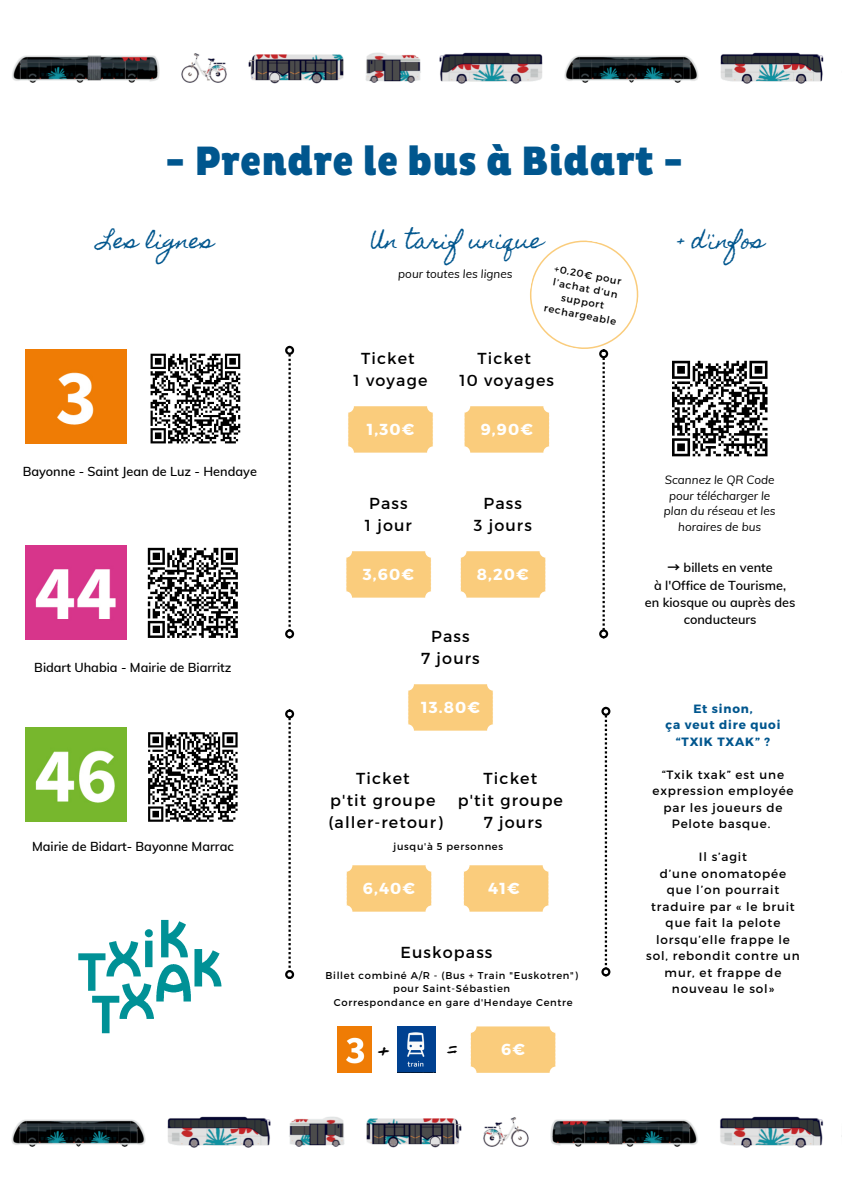
<style>
.page{position:relative;width:842px;height:1191px;background:#fff}
.page>*{position:absolute;margin:0;border:0;box-sizing:border-box;transform-origin:0 0}
.t1{font:900 41.7px "Pluto Cond";color:#00568e}
.t2{font:29.7px "Homemade Apple";color:#000}
.t3{font:20.7px "Homemade Apple";color:#00568e}
.t4{font:15.9px/21.8px "Montserrat";letter-spacing:.07em;color:#000;text-align:center}
.t5{font:700 15.9px "Montserrat";letter-spacing:.07em;color:#fff}
.t6{font:600 12.7px/17.2px "Muli";color:#000;text-align:center}
.t7{font:12px/16.5px "Montserrat";letter-spacing:.07em;color:#000;text-align:center}
.t8{font:700 12px/16.5px "Montserrat";letter-spacing:.07em;color:#00568e;text-align:center}
.t9{font:italic 11.7px/15.8px "Muli";color:#000;text-align:center}
.t10{font:10px/13.5px "Montserrat";color:#000;text-align:center}
.t11{font:9.9px "Montserrat";letter-spacing:.07em;color:#000}
.s1{font-family:"Noto Sans CJ Ksc";font-weight:700}
</style>
<div class="page">
<img style="left:12px;top:52px;width:812px;height:32px">
<img style="left:26px;top:727px;width:100px;height:94px">
<img style="left:26px;top:546px;width:100px;height:93px">
<img style="left:26px;top:349px;width:100px;height:94px">
<div style="left:348px;top:406px;width:85px;height:46px;background:#facc7c"></div>
<div style="left:346px;top:551px;width:85px;height:46px;background:#facc7c"></div>
<div style="left:408px;top:684px;width:85px;height:46px;background:#facc7c"></div>
<svg style="left:346px;top:865px;width:86px;height:46px;background:#face82"></svg>
<svg style="left:463px;top:865px;width:86px;height:46px;background:#face82"></svg>
<svg style="left:470px;top:1026px;width:86px;height:46px;background:#face82"></svg>
<img style="left:398px;top:1026px;width:38px;height:46px">
<img style="left:337px;top:1026px;width:35px;height:46px">
<img style="left:11px;top:1116px;width:831px;height:32px">
<svg style="left:288px;top:355px;width:3px;height:272px"></svg>
<div style="left:285px;top:346px;width:9px;height:9px;border:2px solid #000;border-radius:50%"></div>
<div style="left:285px;top:629px;width:9px;height:9px;border:2px solid #000;border-radius:50%"></div>
<svg style="left:288px;top:718px;width:3px;height:250px"></svg>
<div style="left:285px;top:709px;width:9px;height:9px;border:2px solid #000;border-radius:50%"></div>
<div style="left:285px;top:969px;width:9px;height:9px;border:2px solid #000;border-radius:50%"></div>
<div style="left:599px;top:629px;width:9px;height:9px;border:2px solid #000;border-radius:50%"></div>
<svg style="left:605px;top:715px;width:2px;height:251px"></svg>
<div style="left:601px;top:706px;width:9px;height:9px;border:2px solid #000;border-radius:50%"></div>
<div style="left:601px;top:967px;width:9px;height:9px;border:2px solid #000;border-radius:50%"></div>
<img style="left:78px;top:919px;width:144px;height:115px">
<div style="left:163px;top:1004px;width:113px;height:24px;background:#fff"></div>
<svg style="left:148px;top:732px;width:90px;height:90px"></svg>
<svg style="left:150px;top:353px;width:91px;height:91px"></svg>
<svg style="left:672px;top:360px;width:96px;height:97px"></svg>
<svg style="left:460px;top:240px;width:179px;height:390px"></svg>
<svg style="left:147px;top:547px;width:91px;height:91px"></svg>
<h4 class="t1" style="left:165px;top:137px;width:520px">- Prendre le bus à Bidart -</h4>
<h5 class="t3" style="left:99px;top:229px;width:117px">Les lignes</h5>
<p class="t3" style="left:371px;top:229px;width:174px">Un tarif unique</p>
<p class="t10" style="left:556px;top:261px;width:69px;rotate:11deg">+0,20€ pour</p>
<p class="t10" style="left:548px;top:287px;width:75px;rotate:11deg">support rechargeable</p>
<h5 class="t9" style="left:398px;top:266px;width:116px">pour toutes les lignes</h5>
<p class="t10" style="left:555px;top:275px;width:67px;rotate:11deg">l’achat d’un</p>
<p class="t4" style="left:354px;top:347px;width:75px">Ticket<br>1 voyage</p>
<p class="t4" style="left:459px;top:347px;width:96px">Ticket<br>10 voyages</p>
<p class="t6" style="left:23px;top:462px;width:236px">Bayonne - Saint Jean de Luz - Hendaye</p>
<h4 class="t6" style="left:34px;top:658px;width:199px">Bidart Uhabia - Mairie de Biarritz</h4>
<h4 class="t6" style="left:32px;top:837px;width:203px">Mairie de Bidart- Bayonne Marrac</h4>
<h5 class="t5" style="left:367px;top:419px;width:49px">1,30€</h5>
<h6 class="t5" style="left:481px;top:419px;width:54px">9,90€</h6>
<h3 class="t4" style="left:365px;top:492px;width:49px;text-align:left">Pass<br>1 jour</h3>
<h4 class="t5" style="left:363px;top:564px;width:52px">3,60€</h4>
<p class="t4" style="left:474px;top:492px;width:60px">Pass<br>3 jours</p>
<h4 class="t5" style="left:477px;top:564px;width:53px">8,20€</h4>
<h3 class="t4" style="left:421px;top:624px;width:60px">Pass<br>7 jours</h3>
<h4 class="t5" style="left:421px;top:697px;width:60px">13.80€</h4>
<h6 class="t4" style="left:328px;top:766px;width:116px">Ticket<br>p'tit groupe (aller-retour)</h6>
<p class="t4" style="left:458px;top:766px;width:107px">Ticket<br>p'tit groupe<br>7 jours</p>
<h5 class="t11" style="left:393px;top:840px;width:111px">jusqu'à 5 personnes</h5>
<p class="t5" style="left:363px;top:878px;width:54px">6,40€</p>
<p class="t5" style="left:488px;top:878px;width:33px">41€</p>
<p class="t4" style="left:401px;top:940px;width:93px">Euskopass</p>
<h3 class="t11" style="left:325px;top:968px;width:254px">Billet combiné A/R - (Bus + Train "Euskotren")</h3>
<h3 class="t11" style="left:393px;top:982px;width:118px">pour Saint-Sébastien</h3>
<h4 class="t11" style="left:334px;top:995px;width:240px">Correspondance en gare d'Hendaye Centre</h4>
<h3 class="t2" style="left:379px;top:1033px;width:12px">+</h3>
<p class="t2" style="left:448px;top:1031px;width:13px">=</p>
<p class="t5" style="left:501px;top:1039px;width:25px">6€</p>
<p class="t3" style="left:677px;top:229px;width:88px">+ d'infos</p>
<h3 class="t9" style="left:664px;top:471px;width:113px">Scannez le QR Code pour télécharger le plan du réseau et les horaires de bus</h3>
<h3 class="t6" style="left:645px;top:559px;width:152px"><span class="s1">→</span> billets en vente<br>à l'Office de Tourisme,<br>en kiosque ou auprès des conducteurs</h3>
<p class="t8" style="left:666px;top:699px;width:116px">Et sinon,<br>ça veut dire quoi “TXIK TXAK” ?</p>
<p class="t7" style="left:652px;top:765px;width:143px">“Txik txak” est une expression employée par les joueurs de<br>Pelote basque.</p>
<p class="t7" style="left:646px;top:847px;width:155px">Il s’agit<br>d’une onomatopée que l’on pourrait traduire par « le bruit que fait la pelote lorsqu’elle frappe le sol, rebondit contre un mur, et frappe de nouveau le sol»</p>
</div>
